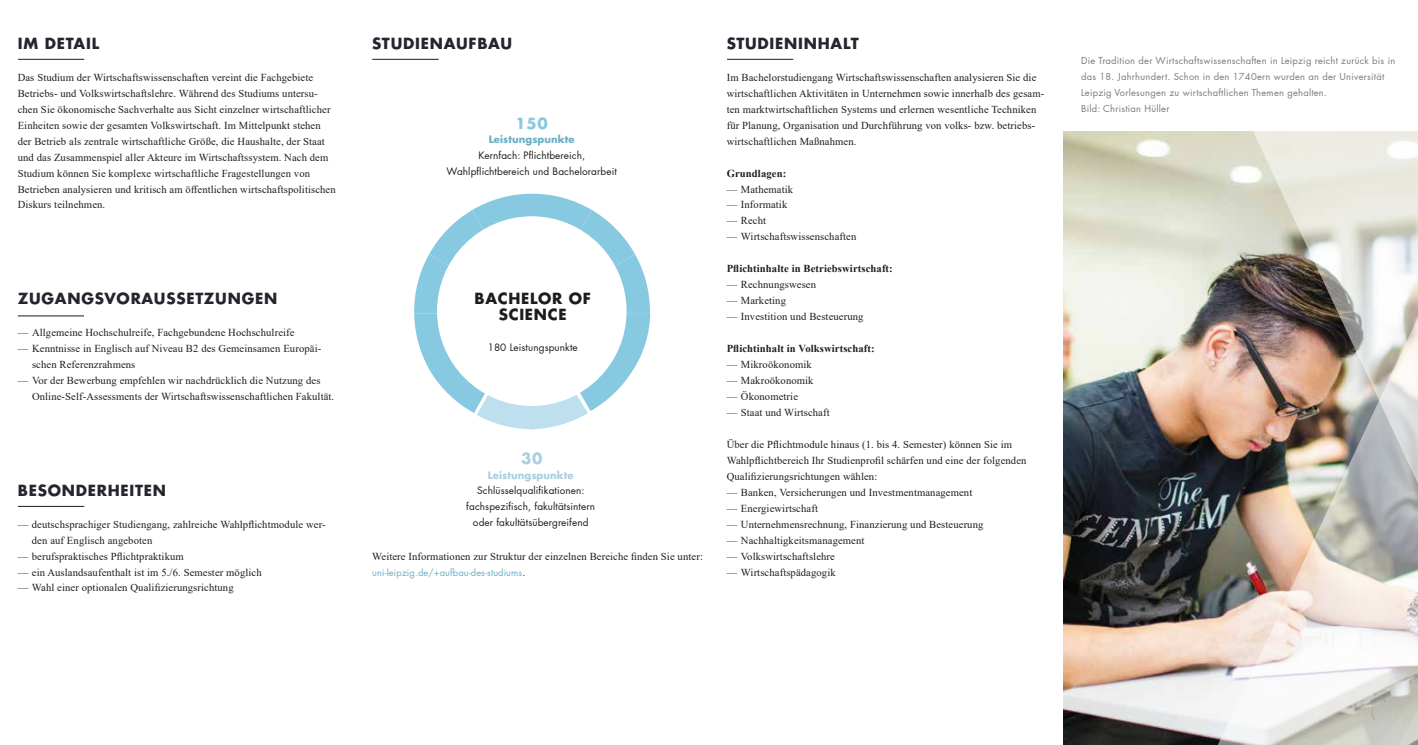
<style>
.page{position:relative;width:1418px;height:745px;background:#fff}
.page>*{position:absolute;margin:0;border:0;box-sizing:border-box;transform-origin:0 0}
.t1{font:700 15px "Futura LT Pro";letter-spacing:.05em;color:#24252f}
.t2{font:700 15px/15.9px "Futura LT Pro";letter-spacing:.05em;color:#1d1d1b;text-align:center}
.t3{font:700 15px "Futura LT Pro";color:#87c9e1}
.t4{font:700 15px "Futura LT Pro";color:#abcfdf}
.t5{font:10.62px/16px "Times New Roman";letter-spacing:.01em;color:#1d1d1b}
.t6{font:700 10.62px "Times New Roman";letter-spacing:.01em;color:#1d1d1b}
.t7{font:10px/16px "Futura LT Pro";letter-spacing:.01em;color:#1d1d1b;text-align:center}
.t8{font:700 10px "Futura LT Pro";letter-spacing:.01em;color:#6bafc7}
.t9{font:700 10px "Futura LT Pro";letter-spacing:.01em;color:#abcfdf}
.t10{font:9.38px/16px "Futura LT Pro";letter-spacing:.025em;color:#7d7a83}
.t11{font:9.38px "Futura LT Pro";letter-spacing:.01em;color:#6bafc7}
.s1{color:#1d1d1b}
</style>
<div class="page">
<hr style="left:18px;top:59px;width:66px;height:1px;background:#1d1d1b">
<hr style="left:727px;top:59px;width:66px;height:1px;background:#1d1d1b">
<hr style="left:372px;top:59px;width:66px;height:1px;background:#1d1d1b">
<img style="left:1063px;top:131px;width:186px;height:613px">
<svg style="left:1249px;top:131px;width:168px;height:110px;background:#e4e4da"></svg>
<img style="left:1208px;top:241px;width:209px;height:503px">
<hr style="left:18px;top:506px;width:66px;height:1px;background:#1d1d1b">
<hr style="left:18px;top:315px;width:66px;height:1px;background:#1d1d1b">
<svg style="left:414px;top:193px;width:236px;height:236px"></svg>
<div style="left:437px;top:216px;width:189px;height:189px;background:#fff;border-radius:50%"></div>
<h1 class="t1" style="left:18px;top:32px;width:83px">IM DETAIL</h1>
<h1 class="t1" style="left:372px;top:32px;width:141px">STUDIENAUFBAU</h1>
<h1 class="t1" style="left:726px;top:32px;width:134px">STUDIENINHALT</h1>
<p class="t5" style="left:18px;top:69px;width:319px">Das Studium der Wirtschaftswissenschaften vereint die Fachgebiete Betriebs- und Volkswirtschaftslehre. Während des Studiums untersu&shy;chen Sie ökonomische Sachverhalte aus Sicht einzelner wirtschaftlicher Einheiten sowie der gesamten Volkswirtschaft. Im Mittelpunkt stehen der Betrieb als zentrale wirtschaftliche Größe, die Haushalte, der Staat und das Zusammenspiel aller Akteure im Wirtschaftssystem. Nach dem Studium können Sie komplexe wirtschaftliche Fragestellungen von Betrieben analysieren und kritisch am öffentlichen wirtschaftspolitischen Diskurs teilnehmen.</p>
<p class="t5" style="left:726px;top:69px;width:319px">Im Bachelorstudiengang Wirtschaftswissenschaften analysieren Sie die wirtschaftlichen Aktivitäten in Unternehmen sowie innerhalb des gesam&shy;ten marktwirtschaftlichen Systems und erlernen wesentliche Techniken für Planung, Organisation und Durchführung von volks- bzw. betriebs&shy;wirtschaftlichen Maßnahmen.</p>
<h1 class="t3" style="left:515px;top:111px;width:34px">150</h1>
<p class="t8" style="left:489px;top:132px;width:87px">Leistungspunkte</p>
<p class="t7" style="left:446px;top:147px;width:172px">Kernfach: Pflichtbereich,<br>Wahlpflichtbereich und Bachelorarbeit</p>
<p class="t6" style="left:726px;top:165px;width:61px">Grundlagen:</p>
<p class="t5" style="left:726px;top:180px;width:68px">— Mathematik</p>
<p class="t5" style="left:726px;top:196px;width:62px">— Informatik</p>
<p class="t5" style="left:726px;top:212px;width:41px">— Recht</p>
<p class="t5" style="left:726px;top:228px;width:131px">— Wirtschaftswissenschaften</p>
<p class="t6" style="left:726px;top:261px;width:168px">Pflichtinhalte in Betriebswirtschaft:</p>
<p class="t5" style="left:726px;top:276px;width:91px">— Rechnungswesen</p>
<p class="t5" style="left:726px;top:292px;width:61px">— Marketing</p>
<p class="t5" style="left:726px;top:308px;width:138px">— Investition und Besteuerung</p>
<p class="t6" style="left:726px;top:340px;width:149px">Pflichtinhalt in Volkswirtschaft:</p>
<p class="t5" style="left:726px;top:356px;width:87px">— Mikroökonomik</p>
<p class="t5" style="left:726px;top:372px;width:88px">— Makroökonomik</p>
<p class="t5" style="left:726px;top:388px;width:73px">— Ökonometrie</p>
<p class="t5" style="left:726px;top:404px;width:104px">— Staat und Wirtschaft</p>
<p class="t5" style="left:726px;top:435px;width:301px">Über die Pflichtmodule hinaus (1. bis 4. Semester) können Sie im<br>Wahlpflichtbereich Ihr Studienprofil schärfen und eine der folgenden<br>Qualifizierungsrichtungen wählen:</p>
<p class="t5" style="left:726px;top:483px;width:247px">— Banken, Versicherungen und Investmentmanagement</p>
<p class="t5" style="left:726px;top:499px;width:93px">— Energiewirtschaft</p>
<p class="t5" style="left:726px;top:515px;width:258px">— Unternehmensrechnung, Finanzierung und Besteuerung</p>
<p class="t5" style="left:726px;top:531px;width:139px">— Nachhaltigkeitsmanagement</p>
<p class="t5" style="left:726px;top:547px;width:110px">— Volkswirtschaftslehre</p>
<p class="t5" style="left:726px;top:563px;width:111px">— Wirtschaftspädagogik</p>
<h1 class="t1" style="left:18px;top:287px;width:261px">ZUGANGSVORAUSSETZUNGEN</h1>
<p class="t5" style="left:18px;top:324px;width:278px">— Allgemeine Hochschulreife, Fachgebundene Hochschulreife</p>
<p class="t5" style="left:32px;top:340px;width:291px;text-indent:-14px">— Kenntnisse in Englisch auf Niveau B2 des Gemeinsamen Europäi&shy;schen Referenzrahmens</p>
<p class="t5" style="left:32px;top:372px;width:304px;text-indent:-14px">— Vor der Bewerbung empfehlen wir nachdrücklich die Nutzung des<br>Online-Self-Assessments der Wirtschaftswissenschaftlichen Fakultät.</p>
<h1 class="t2" style="left:474px;top:290px;width:118px">BACHELOR OF<br>SCIENCE</h1>
<p class="t7" style="left:488px;top:339px;width:91px">180 Leistungspunkte</p>
<h1 class="t4" style="left:521px;top:446px;width:23px">30</h1>
<p class="t9" style="left:488px;top:466px;width:87px">Leistungspunkte</p>
<p class="t7" style="left:466px;top:482px;width:130px">Schlüsselqualifikationen: fachspezifisch, fakultätsintern oder fakultätsübergreifend</p>
<h1 class="t1" style="left:18px;top:478px;width:150px">BESONDERHEITEN</h1>
<p class="t5" style="left:32px;top:515px;width:295px;text-indent:-14px">— deutschsprachiger Studiengang, zahlreiche Wahlpflichtmodule wer&shy;den auf Englisch angeboten</p>
<p class="t5" style="left:18px;top:547px;width:168px">— berufspraktisches Pflichtpraktikum</p>
<p class="t5" style="left:18px;top:563px;width:245px">— ein Auslandsaufenthalt ist im 5./6. Semester möglich</p>
<p class="t5" style="left:18px;top:579px;width:217px">— Wahl einer optionalen Qualifizierungsrichtung</p>
<p class="t5" style="left:372px;top:547px;width:332px">Weitere Informationen zur Struktur der einzelnen Bereiche finden Sie unter:</p>
<p class="t11" style="left:372px;top:565px;width:154px">uni-leipzig.de/+aufbau-des-studiums<span class="s1">.</span></p>
<p class="t10" style="left:1081px;top:52px;width:316px">Die Tradition der Wirtschaftswissenschaften in Leipzig reicht zurück bis in das 18. Jahrhundert. Schon in den 1740ern wurden an der Universität Leipzig Vorlesungen zu wirtschaftlichen Themen gehalten.<br>Bild: Christian Hüller</p>
</div>
